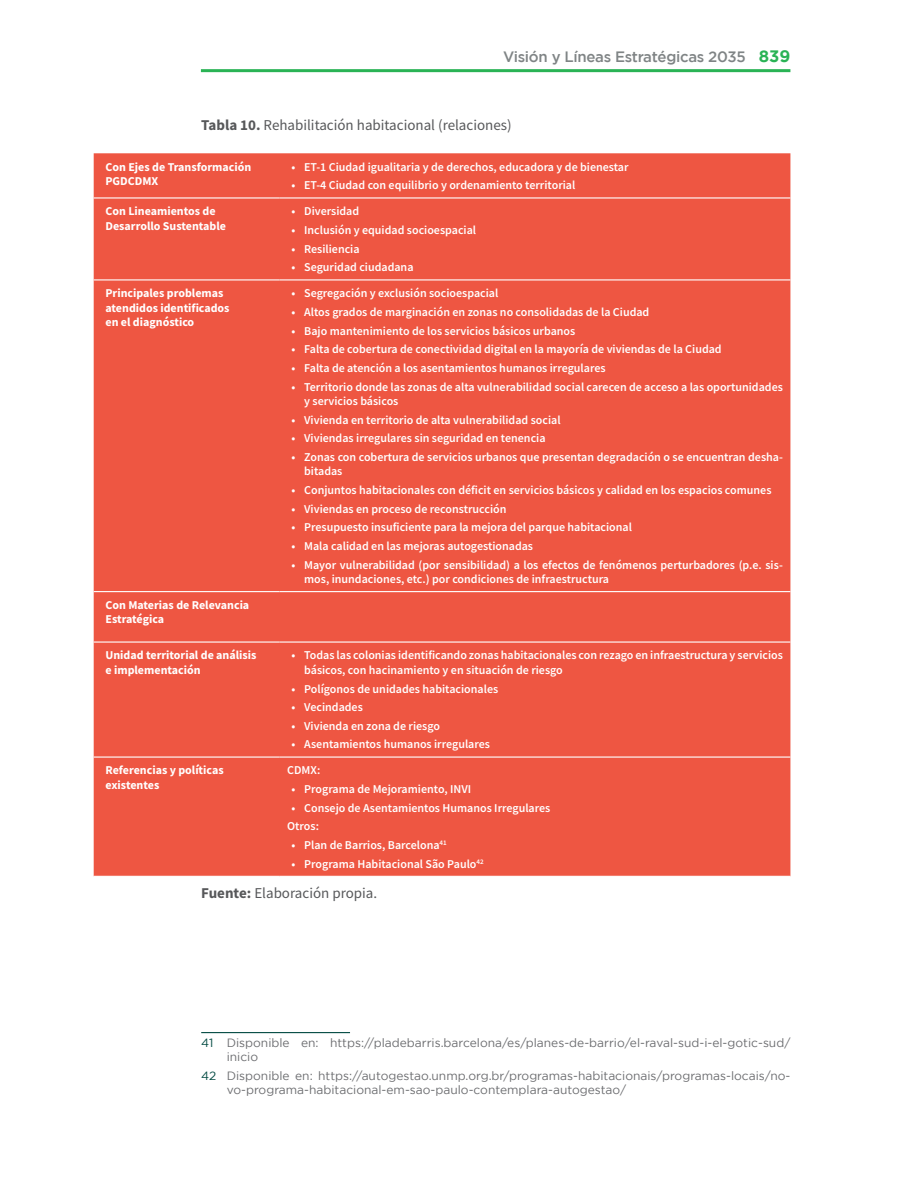
<style>
.page{position:relative;width:918px;height:1188px;background:#fff}
.page>*{position:absolute;margin:0;border:0;box-sizing:border-box;transform-origin:0 0}
.t1{font:15px "Source Sans Pro";color:#57585a}
.t2{font:500 15px "Gotham";letter-spacing:-.02em;color:#7f8485}
.t3{font:600 12px/14.4px "Source Sans Pro";color:#fff}
.t4{font:12px/14.4px "Gotham";color:#6c6d70}
.t5{font:700 12px/14.4px "Source Sans Pro";color:#fff}
.s1{font-weight:700;font-size:16.5px;color:#2ab355}
.s2{font-weight:700}
.s3{color:#044b43}
</style>
<div class="page">
<hr style="left:201px;top:69px;width:589px;height:3px;background:#2ab355">
<div style="left:94px;top:153px;width:696px;height:723px;background:#ee5642"></div>
<hr style="left:94px;top:197px;width:186px;height:2px;background:#fff">
<hr style="left:280px;top:197px;width:510px;height:2px;background:#fff">
<hr style="left:94px;top:279px;width:186px;height:1px;background:#fff">
<hr style="left:280px;top:279px;width:510px;height:1px;background:#fff">
<hr style="left:94px;top:591px;width:186px;height:1px;background:#fff">
<hr style="left:280px;top:591px;width:510px;height:1px;background:#fff">
<hr style="left:94px;top:641px;width:186px;height:2px;background:#fff">
<hr style="left:280px;top:641px;width:510px;height:2px;background:#fff">
<hr style="left:94px;top:757px;width:186px;height:1px;background:#fff">
<hr style="left:280px;top:757px;width:510px;height:1px;background:#fff">
<hr style="left:201px;top:1032px;width:149px;height:1px;background:#044b43">
<p class="t2" style="left:503px;top:48px;width:289px">Visión y Líneas Estratégicas 2035 <span class="s1">839</span></p>
<p class="t1" style="left:201px;top:116px;width:312px"><span class="s2">Tabla 10.</span> Rehabilitación habitacional (relaciones)</p>
<p class="t5" style="left:105px;top:159px;width:147px">Con Ejes de Transformación<br>PGDCDMX</p>
<p class="t3" style="left:291px;top:160px;width:339px">• ET-1 Ciudad igualitaria y de derechos, educadora y de bienestar</p>
<p class="t3" style="left:291px;top:178px;width:285px">• ET-4 Ciudad con equilibrio y ordenamiento territorial</p>
<p class="t5" style="left:105px;top:204px;width:122px">Con Lineamientos de<br>Desarrollo Sustentable</p>
<p class="t3" style="left:291px;top:204px;width:69px">• Diversidad</p>
<p class="t3" style="left:291px;top:223px;width:186px">• Inclusión y equidad socioespacial</p>
<p class="t3" style="left:291px;top:241px;width:70px">• Resiliencia</p>
<p class="t3" style="left:291px;top:260px;width:124px">• Seguridad ciudadana</p>
<p class="t5" style="left:105px;top:286px;width:126px">Principales problemas atendidos identificados en el diagnóstico</p>
<p class="t3" style="left:291px;top:286px;width:208px">• Segregación y exclusión socioespacial</p>
<p class="t3" style="left:291px;top:305px;width:359px">• Altos grados de marginación en zonas no consolidadas de la Ciudad</p>
<p class="t3" style="left:291px;top:323px;width:285px">• Bajo mantenimiento de los servicios básicos urbanos</p>
<p class="t3" style="left:291px;top:342px;width:432px">• Falta de cobertura de conectividad digital en la mayoría de viviendas de la Ciudad</p>
<p class="t3" style="left:291px;top:361px;width:316px">• Falta de atención a los asentamientos humanos irregulares</p>
<p class="t3" style="left:304px;top:379px;width:480px;text-indent:-13px">• Territorio donde las zonas de alta vulnerabilidad social carecen de acceso a las oportunidades y servicios básicos</p>
<p class="t3" style="left:291px;top:412px;width:271px">• Vivienda en territorio de alta vulnerabilidad social</p>
<p class="t3" style="left:291px;top:431px;width:256px">• Viviendas irregulares sin seguridad en tenencia</p>
<p class="t3" style="left:304px;top:450px;width:480px;text-indent:-13px">• Zonas con cobertura de servicios urbanos que presentan degradación o se encuentran desha&shy;bitadas</p>
<p class="t3" style="left:291px;top:483px;width:482px">• Conjuntos habitacionales con déficit en servicios básicos y calidad en los espacios comunes</p>
<p class="t3" style="left:291px;top:501px;width:217px">• Viviendas en proceso de reconstrucción</p>
<p class="t3" style="left:291px;top:520px;width:342px">• Presupuesto insuficiente para la mejora del parque habitacional</p>
<p class="t3" style="left:291px;top:539px;width:243px">• Mala calidad en las mejoras autogestionadas</p>
<p class="t3" style="left:304px;top:557px;width:480px;text-indent:-13px">• Mayor vulnerabilidad (por sensibilidad) a los efectos de fenómenos perturbadores (p.e. sis&shy;mos, inundaciones, etc.) por condiciones de infraestructura</p>
<p class="t5" style="left:105px;top:598px;width:145px">Con Materias de Relevancia<br>Estratégica</p>
<p class="t5" style="left:105px;top:648px;width:153px">Unidad territorial de análisis e implementación</p>
<p class="t3" style="left:304px;top:648px;width:480px;text-indent:-13px">• Todas las colonias identificando zonas habitacionales con rezago en infraestructura y servicios básicos, con hacinamiento y en situación de riesgo</p>
<p class="t3" style="left:291px;top:681px;width:208px">• Polígonos de unidades habitacionales</p>
<p class="t3" style="left:291px;top:700px;width:73px">• Vecindades</p>
<p class="t3" style="left:291px;top:719px;width:150px">• Vivienda en zona de riesgo</p>
<p class="t3" style="left:291px;top:737px;width:200px">• Asentamientos humanos irregulares</p>
<p class="t5" style="left:105px;top:763px;width:120px">Referencias y políticas existentes</p>
<p class="t3" style="left:287px;top:763px;width:35px">CDMX:</p>
<p class="t3" style="left:291px;top:782px;width:181px">• Programa de Mejoramiento, INVI</p>
<p class="t3" style="left:287px;top:798px;width:265px;line-height:18.6px;text-indent:4px">• Consejo de Asentamientos Humanos Irregulares<br>Otros:</p>
<p class="t3" style="left:291px;top:838px;width:157px">• Plan de Barrios, Barcelona<sup>41</sup></p>
<p class="t3" style="left:291px;top:857px;width:194px">• Programa Habitacional São Paulo<sup>42</sup></p>
<p class="t1" style="left:201px;top:884px;width:177px"><span class="s2">Fuente:</span> Elaboración propia.</p>
<p class="t4" style="left:227px;top:1035px;width:565px;text-indent:-26px"><span class="s3">41</span> Disponible en: https://pladebarris.barcelona/es/planes-de-barrio/el-raval-sud-i-el-gotic-sud/ inicio</p>
<p class="t4" style="left:227px;top:1068px;width:565px;text-indent:-26px"><span class="s3">42</span> Disponible en: https://autogestao.unmp.org.br/programas-habitacionais/programas-locais/no&shy;vo-programa-habitacional-em-sao-paulo-contemplara-autogestao/</p>
</div>
